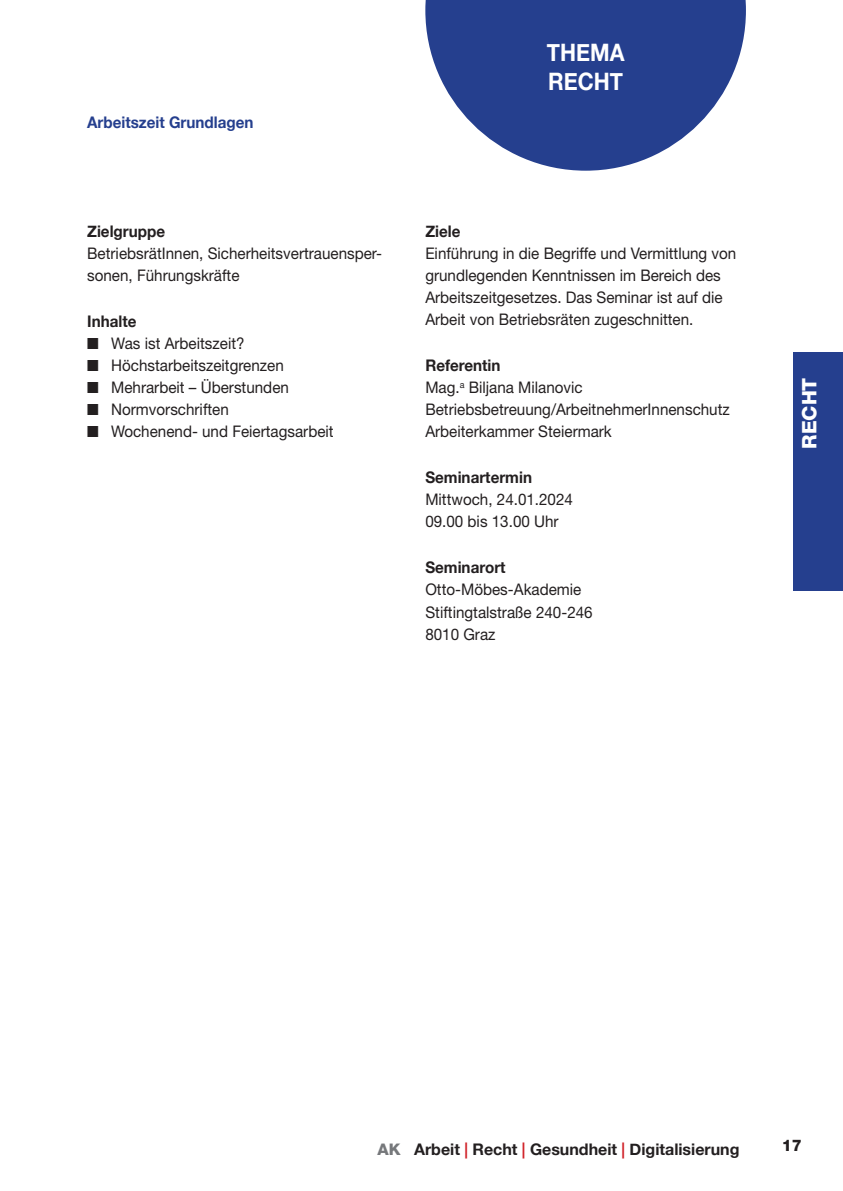
<style>
.page{position:relative;width:843px;height:1191px;background:#fff}
.page>*{position:absolute;margin:0;border:0;box-sizing:border-box;transform-origin:0 0}
.Grundschrift{font:700 24px "Helvetica Neue";color:#fff;scale:.9 1}
.Grundschrift_Box{font:800 20px "Helvetica Neue LT Std";color:#fff}
.Fließtext{font:16px/22px "Helvetica Neue LT Std";color:#231f20;scale:.95 1}
.Überschrift_3{font:700 16px "Helvetica Neue";color:#231f20;scale:.95 1}
.Überschrift_3-2{font:700 16px "Helvetica Neue";color:#231f20}
.Überschrift_2_BLAU{font:700 16px "Helvetica Neue";color:#253f8e;scale:.95 1}
.t1{font:800 16px "Helvetica Neue LT Std";color:#231f20}
.s1{font-family:"Helvetica Neue LT Std";font-weight:800;color:#76787b}
.s2{color:#d1232a}
</style>
<div class="page">
<svg style="left:425px;top:0;width:321px;height:171px;fill:#253f8e"></svg>
<div style="left:793px;top:352px;width:50px;height:238px;background:#253f8e"></div>
<p class="Überschrift_2_BLAU" style="left:87px;top:110px;width:177px">Arbeitszeit Grundlagen</p>
<p class="Überschrift_3" style="left:87px;top:219px;width:84px">Zielgruppe</p>
<p class="Fließtext" style="left:87px;top:242px;width:312px">BetriebsrätInnen, Sicherheitsvertrauensper&shy;sonen, Führungskräfte</p>
<p class="Überschrift_3" style="left:87px;top:309px;width:53px">Inhalte</p>
<p class="Fließtext" style="left:87px;top:332px;width:167px">■ Was ist Arbeitszeit?</p>
<p class="Fließtext" style="left:87px;top:354px;width:208px">■ Höchstarbeitszeitgrenzen</p>
<p class="Fließtext" style="left:87px;top:376px;width:214px">■ Mehrarbeit – Überstunden</p>
<p class="Fließtext" style="left:87px;top:398px;width:151px">■ Normvorschriften</p>
<p class="Fließtext" style="left:87px;top:420px;width:261px">■ Wochenend- und Feiertagsarbeit</p>
<p class="Grundschrift" style="left:547px;top:34px;width:88px">THEMA</p>
<p class="Grundschrift" style="left:548px;top:62px;width:85px">RECHT</p>
<p class="Überschrift_3" style="left:425px;top:219px;width:38px">Ziele</p>
<p class="Fließtext" style="left:425px;top:242px;width:329px">Einführung in die Begriffe und Vermittlung von grundlegenden Kenntnissen im Bereich des Arbeitszeitgesetzes. Das Seminar ist auf die Arbeit von Betriebsräten zugeschnitten.</p>
<p class="Überschrift_3" style="left:425px;top:353px;width:81px">Referentin</p>
<p class="Fließtext" style="left:425px;top:376px;width:167px">Mag.<sup>a</sup> Biljana Milanovic</p>
<p class="Fließtext" style="left:425px;top:398px;width:322px">Betriebsbetreuung/ArbeitnehmerInnenschutz</p>
<p class="Fließtext" style="left:425px;top:420px;width:198px">Arbeiterkammer Steiermark</p>
<p class="Überschrift_3" style="left:425px;top:465px;width:114px">Seminartermin</p>
<p class="Fließtext" style="left:425px;top:488px;width:157px">Mittwoch, 24.01.2024</p>
<p class="Fließtext" style="left:425px;top:510px;width:142px">09.00 bis 13.00 Uhr</p>
<p class="Überschrift_3" style="left:425px;top:555px;width:86px">Seminarort</p>
<p class="Fließtext" style="left:425px;top:578px;width:166px">Otto-Möbes-Akademie</p>
<p class="Fließtext" style="left:425px;top:600px;width:178px">Stiftingtalstraße 240-246</p>
<p class="Fließtext" style="left:425px;top:622px;width:75px">8010 Graz</p>
<p class="Grundschrift_Box" style="left:797px;top:449px;width:73px;rotate:-90deg">RECHT</p>
<p class="Überschrift_3-2" style="left:377px;top:1136px;width:363px"><span class="s1">AK</span> Arbeit <span class="s2">|</span> Recht <span class="s2">|</span> Gesundheit <span class="s2">|</span> Digitalisierung</p>
<p class="t1" style="left:781px;top:1135px;width:22px">17</p>
</div>
